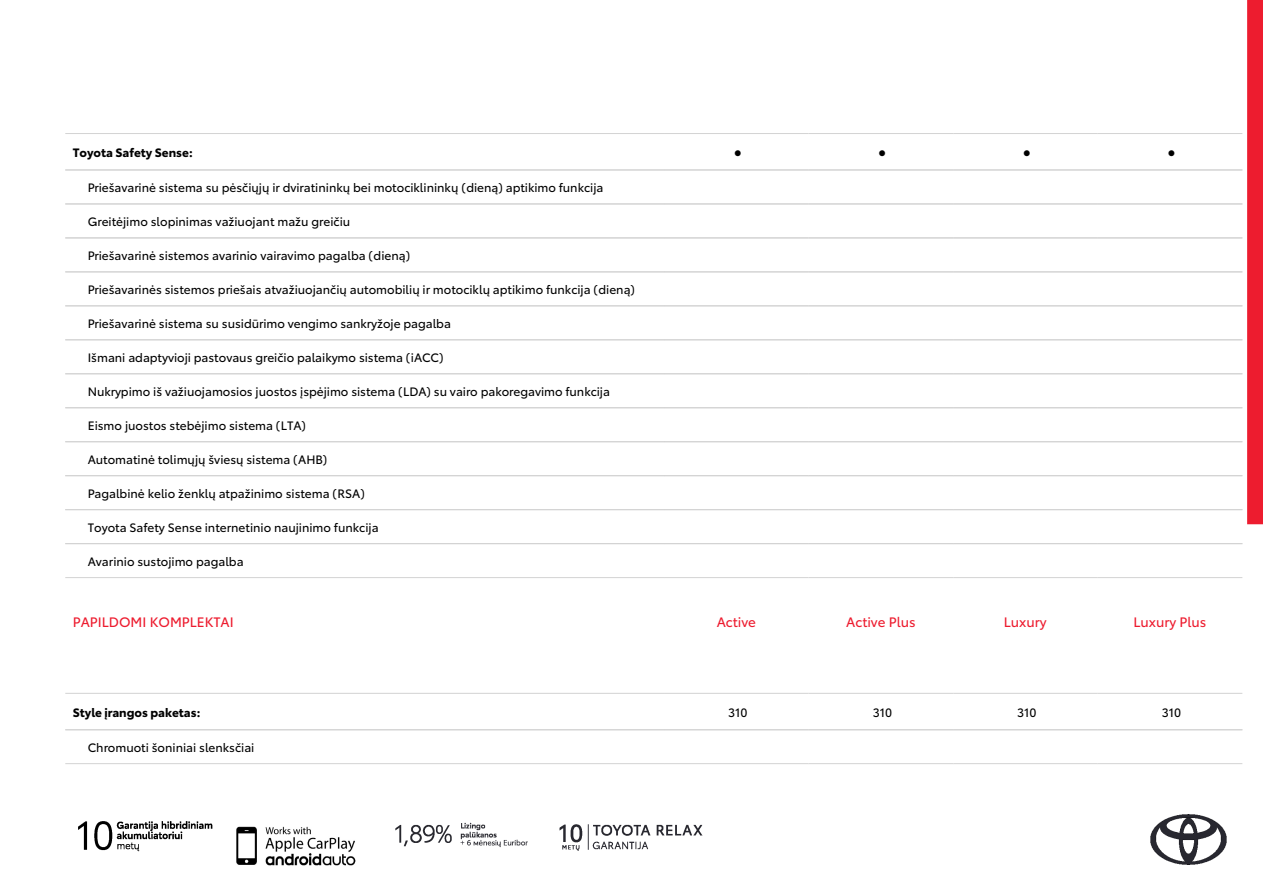
<style>
.page{position:relative;width:1263px;height:893px;background:#fff}
.page>*{position:absolute;margin:0;border:0;box-sizing:border-box;transform-origin:0 0}
.t1{font:13.5px "Toyota Type";color:#ed1c2f}
.t2{font:13.5px "Segoe UI";color:#000}
.t3{font:12px "Toyota Type";color:#000}
.t4{font:700 12px "Toyota Type";color:#000}
</style>
<div class="page">
<img style="left:65px;top:0;width:1198px;height:764px">
<hr style="left:664px;top:133px;width:145px;height:1px;background:#d3d3d3">
<hr style="left:809px;top:133px;width:144px;height:1px;background:#d3d3d3">
<hr style="left:953px;top:133px;width:145px;height:1px;background:#d3d3d3">
<hr style="left:1098px;top:133px;width:144px;height:1px;background:#d3d3d3">
<hr style="left:664px;top:170px;width:145px;height:1px;background:#d3d3d3">
<hr style="left:809px;top:170px;width:144px;height:1px;background:#d3d3d3">
<hr style="left:953px;top:170px;width:145px;height:1px;background:#d3d3d3">
<hr style="left:1098px;top:170px;width:144px;height:1px;background:#d3d3d3">
<hr style="left:664px;top:204px;width:145px;height:1px;background:#d3d3d3">
<hr style="left:809px;top:204px;width:144px;height:1px;background:#d3d3d3">
<hr style="left:953px;top:204px;width:145px;height:1px;background:#d3d3d3">
<hr style="left:1098px;top:204px;width:144px;height:1px;background:#d3d3d3">
<hr style="left:664px;top:238px;width:145px;height:1px;background:#d3d3d3">
<hr style="left:809px;top:238px;width:144px;height:1px;background:#d3d3d3">
<hr style="left:953px;top:238px;width:145px;height:1px;background:#d3d3d3">
<hr style="left:1098px;top:238px;width:144px;height:1px;background:#d3d3d3">
<hr style="left:664px;top:272px;width:145px;height:1px;background:#d3d3d3">
<hr style="left:809px;top:272px;width:144px;height:1px;background:#d3d3d3">
<hr style="left:953px;top:272px;width:145px;height:1px;background:#d3d3d3">
<hr style="left:1098px;top:272px;width:144px;height:1px;background:#d3d3d3">
<hr style="left:664px;top:306px;width:145px;height:1px;background:#d3d3d3">
<hr style="left:809px;top:306px;width:144px;height:1px;background:#d3d3d3">
<hr style="left:953px;top:306px;width:145px;height:1px;background:#d3d3d3">
<hr style="left:1098px;top:306px;width:144px;height:1px;background:#d3d3d3">
<hr style="left:664px;top:340px;width:145px;height:1px;background:#d3d3d3">
<hr style="left:809px;top:340px;width:144px;height:1px;background:#d3d3d3">
<hr style="left:953px;top:340px;width:145px;height:1px;background:#d3d3d3">
<hr style="left:1098px;top:340px;width:144px;height:1px;background:#d3d3d3">
<hr style="left:664px;top:374px;width:145px;height:1px;background:#d3d3d3">
<hr style="left:809px;top:374px;width:144px;height:1px;background:#d3d3d3">
<hr style="left:953px;top:374px;width:145px;height:1px;background:#d3d3d3">
<hr style="left:1098px;top:374px;width:144px;height:1px;background:#d3d3d3">
<hr style="left:664px;top:407px;width:145px;height:1px;background:#d3d3d3">
<hr style="left:809px;top:407px;width:144px;height:1px;background:#d3d3d3">
<hr style="left:953px;top:407px;width:145px;height:1px;background:#d3d3d3">
<hr style="left:1098px;top:407px;width:144px;height:1px;background:#d3d3d3">
<hr style="left:664px;top:441px;width:145px;height:1px;background:#d3d3d3">
<hr style="left:809px;top:441px;width:144px;height:1px;background:#d3d3d3">
<hr style="left:953px;top:441px;width:145px;height:1px;background:#d3d3d3">
<hr style="left:1098px;top:441px;width:144px;height:1px;background:#d3d3d3">
<hr style="left:664px;top:475px;width:145px;height:1px;background:#d3d3d3">
<hr style="left:809px;top:475px;width:144px;height:1px;background:#d3d3d3">
<hr style="left:953px;top:475px;width:145px;height:1px;background:#d3d3d3">
<hr style="left:1098px;top:475px;width:144px;height:1px;background:#d3d3d3">
<hr style="left:664px;top:509px;width:145px;height:1px;background:#d3d3d3">
<hr style="left:809px;top:509px;width:144px;height:1px;background:#d3d3d3">
<hr style="left:953px;top:509px;width:145px;height:1px;background:#d3d3d3">
<hr style="left:1098px;top:509px;width:144px;height:1px;background:#d3d3d3">
<hr style="left:664px;top:543px;width:145px;height:1px;background:#d3d3d3">
<hr style="left:664px;top:577px;width:145px;height:1px;background:#d3d3d3">
<hr style="left:809px;top:543px;width:144px;height:1px;background:#d3d3d3">
<hr style="left:809px;top:577px;width:144px;height:1px;background:#d3d3d3">
<hr style="left:953px;top:543px;width:145px;height:1px;background:#d3d3d3">
<hr style="left:953px;top:577px;width:145px;height:1px;background:#d3d3d3">
<hr style="left:1098px;top:543px;width:144px;height:1px;background:#d3d3d3">
<hr style="left:1098px;top:577px;width:144px;height:1px;background:#d3d3d3">
<hr style="left:664px;top:693px;width:145px;height:1px;background:#d3d3d3">
<hr style="left:809px;top:693px;width:144px;height:1px;background:#d3d3d3">
<hr style="left:953px;top:693px;width:145px;height:1px;background:#d3d3d3">
<hr style="left:1098px;top:693px;width:144px;height:1px;background:#d3d3d3">
<hr style="left:664px;top:729px;width:145px;height:1px;background:#d3d3d3">
<hr style="left:664px;top:763px;width:145px;height:1px;background:#d3d3d3">
<hr style="left:809px;top:729px;width:144px;height:1px;background:#d3d3d3">
<hr style="left:809px;top:763px;width:144px;height:1px;background:#d3d3d3">
<hr style="left:953px;top:729px;width:145px;height:1px;background:#d3d3d3">
<hr style="left:953px;top:763px;width:145px;height:1px;background:#d3d3d3">
<hr style="left:1098px;top:729px;width:144px;height:1px;background:#d3d3d3">
<hr style="left:1098px;top:763px;width:144px;height:1px;background:#d3d3d3">
<hr style="left:65px;top:204px;width:599px;height:1px;background:#d3d3d3">
<hr style="left:65px;top:238px;width:599px;height:1px;background:#d3d3d3">
<hr style="left:65px;top:272px;width:599px;height:1px;background:#d3d3d3">
<hr style="left:65px;top:306px;width:599px;height:1px;background:#d3d3d3">
<hr style="left:65px;top:340px;width:599px;height:1px;background:#d3d3d3">
<hr style="left:65px;top:374px;width:599px;height:1px;background:#d3d3d3">
<hr style="left:65px;top:407px;width:599px;height:1px;background:#d3d3d3">
<hr style="left:65px;top:441px;width:599px;height:1px;background:#d3d3d3">
<hr style="left:65px;top:475px;width:599px;height:1px;background:#d3d3d3">
<hr style="left:65px;top:509px;width:599px;height:1px;background:#d3d3d3">
<hr style="left:65px;top:543px;width:599px;height:1px;background:#d3d3d3">
<hr style="left:65px;top:577px;width:599px;height:1px;background:#d3d3d3">
<hr style="left:65px;top:763px;width:599px;height:1px;background:#d3d3d3">
<hr style="left:65px;top:133px;width:599px;height:1px;background:#d3d3d3">
<hr style="left:65px;top:170px;width:599px;height:1px;background:#d3d3d3">
<hr style="left:65px;top:693px;width:599px;height:1px;background:#d3d3d3">
<hr style="left:65px;top:729px;width:599px;height:1px;background:#d3d3d3">
<img style="left:78px;top:821px;width:135px;height:31px">
<img style="left:236px;top:826px;width:120px;height:40px">
<img style="left:395px;top:822px;width:133px;height:26px">
<img style="left:559px;top:824px;width:144px;height:27px">
<img style="left:1150px;top:814px;width:77px;height:50px">
<p class="t4" style="left:73px;top:143px;width:121px">Toyota Safety Sense:</p>
<p class="t2" style="left:734px;top:140px;width:10px">●</p>
<p class="t2" style="left:878px;top:140px;width:10px">●</p>
<p class="t2" style="left:1023px;top:140px;width:10px">●</p>
<p class="t2" style="left:1167px;top:140px;width:10px">●</p>
<p class="t3" style="left:88px;top:179px;width:517px">Priešavarinė sistema su pėsčiųjų ir dviratininkų bei motociklininkų (dieną) aptikimo funkcija</p>
<p class="t3" style="left:88px;top:213px;width:264px">Greitėjimo slopinimas važiuojant mažu greičiu</p>
<p class="t3" style="left:88px;top:247px;width:324px">Priešavarinė sistemos avarinio vairavimo pagalba (dieną)</p>
<p class="t3" style="left:88px;top:281px;width:549px">Priešavarinės sistemos priešais atvažiuojančių automobilių ir motociklų aptikimo funkcija (dieną)</p>
<p class="t3" style="left:88px;top:315px;width:365px">Priešavarinė sistema su susidūrimo vengimo sankryžoje pagalba</p>
<p class="t3" style="left:88px;top:349px;width:357px">Išmani adaptyvioji pastovaus greičio palaikymo sistema (iACC)</p>
<p class="t3" style="left:88px;top:383px;width:524px">Nukrypimo iš važiuojamosios juostos įspėjimo sistema (LDA) su vairo pakoregavimo funkcija</p>
<p class="t3" style="left:88px;top:417px;width:220px">Eismo juostos stebėjimo sistema (LTA)</p>
<p class="t3" style="left:88px;top:451px;width:241px">Automatinė tolimųjų šviesų sistema (AHB)</p>
<p class="t3" style="left:88px;top:485px;width:278px">Pagalbinė kelio ženklų atpažinimo sistema (RSA)</p>
<p class="t3" style="left:88px;top:519px;width:292px">Toyota Safety Sense internetinio naujinimo funkcija</p>
<p class="t3" style="left:88px;top:553px;width:157px">Avarinio sustojimo pagalba</p>
<p class="t1" style="left:73px;top:612px;width:163px">PAPILDOMI KOMPLEKTAI</p>
<p class="t1" style="left:717px;top:612px;width:41px">Active</p>
<p class="t1" style="left:846px;top:612px;width:71px">Active Plus</p>
<p class="t1" style="left:1004px;top:612px;width:44px">Luxury</p>
<p class="t1" style="left:1133px;top:612px;width:74px">Luxury Plus</p>
<p class="t4" style="left:73px;top:703px;width:129px">Style įrangos paketas:</p>
<p class="t3" style="left:728px;top:704px;width:21px">310</p>
<p class="t3" style="left:873px;top:704px;width:21px">310</p>
<p class="t3" style="left:1017px;top:704px;width:21px">310</p>
<p class="t3" style="left:1162px;top:704px;width:21px">310</p>
<p class="t3" style="left:88px;top:739px;width:168px">Chromuoti šoniniai slenksčiai</p>
</div>
